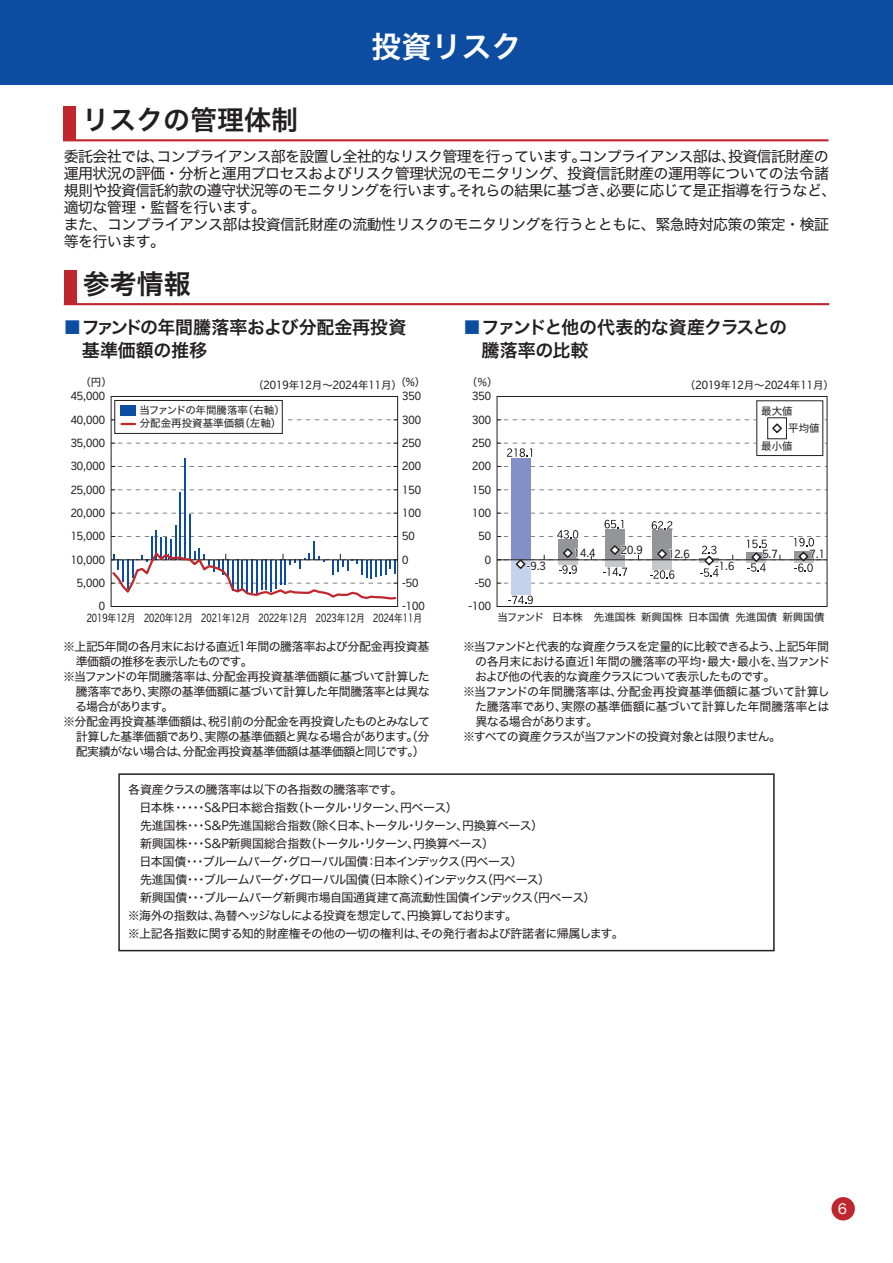
<style>
.page{position:relative;width:893px;height:1263px;background:#fff}
.page>*{position:absolute;margin:0;border:0;box-sizing:border-box;transform-origin:0 0}
.t1{font:30px "Hira Kaku Std W6";color:#fff}
.t2{font:27px "Hira Kaku Std W6";color:#231f20}
.t3{font:18px/22.5px "Hira Kaku Std W6";letter-spacing:-.015em;color:#231f20}
.t4{font:18px/22.5px "Hira Kaku Std W6";letter-spacing:-.035em;color:#231f20}
.t5{font:15px/17px "Hira Kaku Std W4";letter-spacing:-.04em;color:#231f20}
.t6{font:13.8px "Hira Kaku Std W4";color:#fff}
.t7{font:12px/18px "Hira Kaku Std N W4";letter-spacing:-.05em;color:#231f20}
.t8{font:12px "Hira Kaku Std N W4";letter-spacing:-.085em;color:#231f20}
.t9{font:12px "Hira Kaku Std N W4";letter-spacing:-.08em;color:#231f20}
.t10{font:12px "Hira Kaku Std N W4";letter-spacing:-.005em;color:#231f20}
.t11{font:12px "Hira Kaku Std N W4";letter-spacing:-.03em;color:#231f20}
.t12{font:12px "Hira Kaku Std N W4";letter-spacing:-.09em;color:#231f20}
.t13{font:12px "Hira Kaku Std N W4";letter-spacing:-.075em;color:#231f20}
.t14{font:12px "Hira Kaku Std N W4";letter-spacing:-.095em;color:#231f20}
.t15{font:10.5px "Rakuten Global R";color:#231f20}
.t16{font:10.5px/13.5px "Hira Kaku Std N W4";color:#231f20}
.t17{font:10.5px "Rakuten Global R";color:#231f20;scale:.83 1}
.s1{color:#0d4da1}
.s2{font-family:"Hira Kaku Std N W4"}
.s3{font-family:"Rakuten Global R"}
</style>
<div class="page">
<div style="left:64px;top:270px;width:13px;height:34px;background:#c0262d"></div>
<svg style="left:64px;top:304px;width:13px;height:1px"></svg>
<hr style="left:77px;top:303px;width:752px;height:2px;background:#c0262d">
<div style="left:63px;top:106px;width:13px;height:34px;background:#c0262d"></div>
<svg style="left:63px;top:140px;width:13px;height:1px"></svg>
<hr style="left:76px;top:139px;width:752px;height:2px;background:#c0262d">
<div style="left:831px;top:1197px;width:24px;height:23px;background:#c0262d;border-radius:50%"></div>
<div style="left:0;top:0;width:893px;height:85px;background:#0d4da1"></div>
<svg style="left:113px;top:513px;width:283px;height:1px"></svg>
<svg style="left:113px;top:489px;width:283px;height:1px"></svg>
<svg style="left:113px;top:466px;width:283px;height:1px"></svg>
<svg style="left:113px;top:443px;width:283px;height:1px"></svg>
<hr style="left:156px;top:530px;width:1px;height:30px;background:#0d4da1">
<hr style="left:175px;top:525px;width:1px;height:35px;background:#0d4da1">
<hr style="left:179px;top:493px;width:2px;height:67px;background:#0d4da1">
<hr style="left:184px;top:458px;width:2px;height:102px;background:#0d4da1">
<hr style="left:189px;top:515px;width:2px;height:45px;background:#0d4da1">
<svg style="left:110px;top:536px;width:286px;height:65px"></svg>
<div style="left:111px;top:396px;width:287px;height:211px;border:1px solid #231f20"></div>
<div style="left:115px;top:400px;width:167px;height:34px;border:1px solid #231f20"></div>
<div style="left:120px;top:405px;width:16px;height:11px;background:#0d4da1"></div>
<svg style="left:111px;top:419px;width:287px;height:6px"></svg>
<svg style="left:499px;top:513px;width:326px;height:1px"></svg>
<svg style="left:499px;top:489px;width:326px;height:1px"></svg>
<svg style="left:499px;top:466px;width:326px;height:1px"></svg>
<div style="left:511px;top:458px;width:19px;height:102px;background:#838fc7"></div>
<div style="left:511px;top:560px;width:19px;height:35px;background:#c3d3ec"></div>
<div style="left:497px;top:396px;width:330px;height:211px;border:1px solid #231f20"></div>
<svg style="left:497px;top:443px;width:330px;height:14px"></svg>
<svg style="left:508px;top:595px;width:25px;height:9px"></svg>
<svg style="left:497px;top:520px;width:330px;height:64px"></svg>
<div style="left:757px;top:401px;width:66px;height:54px;background:#fff"></div>
<div style="left:757px;top:401px;width:66px;height:55px;border:1px solid #231f20"></div>
<div style="left:767px;top:418px;width:20px;height:21px;border:1px solid #231f20"></div>
<svg style="left:497px;top:419px;width:330px;height:15px"></svg>
<div style="left:118px;top:773px;width:657px;height:178px;border:2px solid #231f20"></div>
<h2 class="t2" style="left:82px;top:99px;width:218px">リスクの管理体制</h2>
<h1 class="t1" style="left:371px;top:24px;width:151px">投資リスク</h1>
<p class="t5" style="left:64px;top:148px;width:774px">委託会社では、コンプライアンス部を設置し全社的なリスク管理を行っています。コンプライアンス部は、投資信託財産の運用状況の評価・分析と運用プロセスおよびリスク管理状況のモニタリング、投資信託財産の運用等についての法令諸規則や投資信託約款の遵守状況等のモニタリングを行います。それらの結果に基づき、必要に応じて是正指導を行うなど、適切な管理・監督を行います。<br>また、コンプライアンス部は投資信託財産の流動性リスクのモニタリングを行うとともに、緊急時対応策の策定・検証等を行います。</p>
<h2 class="t2" style="left:83px;top:263px;width:109px">参考情報</h2>
<h3 class="t3" style="left:63px;top:316px;width:344px"><span class="s1">■</span>ファンドの年間騰落率および分配金再投資　基準価額の推移</h3>
<h3 class="t4" style="left:463px;top:316px;width:325px"><span class="s1">■</span>ファンドと他の代表的な資産クラスとの　騰落率の比較</h3>
<p class="t15" style="left:253px;top:378px;width:151px"><span class="s2">（</span>2019<span class="s2">年</span>12<span class="s2">月～</span>2024<span class="s2">年</span>11<span class="s2">月）</span></p>
<p class="t16" style="left:467px;top:376px;width:32px">（％）</p>
<p class="t16" style="left:81px;top:376px;width:33px">（円）</p>
<p class="t16" style="left:395px;top:376px;width:31px">（<span class="s3">%</span>）</p>
<p class="t15" style="left:685px;top:378px;width:151px"><span class="s2">（</span>2019<span class="s2">年</span>12<span class="s2">月～</span>2024<span class="s2">年</span>11<span class="s2">月）</span></p>
<p class="t15" style="left:402px;top:389px;width:20px">350</p>
<p class="t15" style="left:472px;top:389px;width:20px">350</p>
<p class="t15" style="left:71px;top:389px;width:36px">45,000</p>
<p class="t15" style="left:71px;top:412px;width:36px">40,000</p>
<p class="t15" style="left:71px;top:436px;width:36px">35,000</p>
<p class="t16" style="left:139px;top:403px;width:147px">当ファンドの年間騰落率（右軸）分配金再投資基準価額（左軸）</p>
<p class="t15" style="left:402px;top:412px;width:20px">300</p>
<p class="t15" style="left:402px;top:436px;width:20px">250</p>
<p class="t15" style="left:472px;top:412px;width:20px">300</p>
<p class="t15" style="left:472px;top:436px;width:20px">250</p>
<p class="t16" style="left:761px;top:404px;width:33px">最大値</p>
<p class="t16" style="left:761px;top:440px;width:33px">最小値</p>
<p class="t16" style="left:788px;top:421px;width:33px">平均値</p>
<p class="t15" style="left:71px;top:459px;width:36px">30,000</p>
<p class="t15" style="left:402px;top:459px;width:20px">200</p>
<p class="t15" style="left:472px;top:459px;width:20px">200</p>
<p class="t15" style="left:71px;top:482px;width:36px">25,000</p>
<p class="t15" style="left:402px;top:482px;width:20px">150</p>
<p class="t15" style="left:472px;top:482px;width:20px">150</p>
<p class="t15" style="left:71px;top:506px;width:36px">20,000</p>
<p class="t15" style="left:402px;top:506px;width:20px">100</p>
<p class="t15" style="left:472px;top:506px;width:20px">100</p>
<p class="t15" style="left:71px;top:529px;width:36px">15,000</p>
<p class="t15" style="left:402px;top:529px;width:14px">50</p>
<p class="t15" style="left:478px;top:529px;width:14px">50</p>
<p class="t15" style="left:71px;top:552px;width:36px">10,000</p>
<p class="t15" style="left:402px;top:552px;width:8px">0</p>
<p class="t15" style="left:485px;top:552px;width:8px">0</p>
<p class="t15" style="left:527px;top:559px;width:21px">-9.3</p>
<p class="t15" style="left:574px;top:546px;width:23px">14.4</p>
<p class="t15" style="left:621px;top:543px;width:23px">20.9</p>
<p class="t15" style="left:668px;top:547px;width:23px">12.6</p>
<p class="t15" style="left:715px;top:559px;width:21px">-1.6</p>
<p class="t15" style="left:762px;top:547px;width:17px">5.7</p>
<p class="t15" style="left:809px;top:547px;width:17px">7.1</p>
<p class="t15" style="left:77px;top:576px;width:30px">5,000</p>
<p class="t15" style="left:402px;top:576px;width:18px">-50</p>
<p class="t15" style="left:475px;top:576px;width:18px">-50</p>
<p class="t15" style="left:99px;top:599px;width:8px">0</p>
<p class="t15" style="left:402px;top:599px;width:24px">-100</p>
<p class="t17" style="left:87px;top:610px;width:405px">2019<span class="s2">年</span>12<span class="s2">月</span> 2020<span class="s2">年</span>12<span class="s2">月</span> 2021<span class="s2">年</span>12<span class="s2">月</span> 2022<span class="s2">年</span>12<span class="s2">月</span> 2023<span class="s2">年</span>12<span class="s2">月</span> 2024<span class="s2">年</span>11<span class="s2">月</span></p>
<p class="t15" style="left:468px;top:599px;width:24px">-100</p>
<p class="t16" style="left:497px;top:610px;width:329px">当ファンド 日本株 先進国株新興国株日本国債先進国債新興国債</p>
<p class="t7" style="left:63px;top:638px;width:368px">※上記<span class="s3">5</span>年間の各月末における直近<span class="s3">1</span>年間の騰落率および分配金再投資基</p>
<p class="t8" style="left:76px;top:653px;width:178px">準価額の推移を表示したものです。</p>
<p class="t7" style="left:63px;top:668px;width:368px">※当ファンドの年間騰落率は、分配金再投資基準価額に基づいて計算した</p>
<p class="t7" style="left:76px;top:683px;width:355px">騰落率であり、実際の基準価額に基づいて計算した年間騰落率とは異な</p>
<p class="t14" style="left:75px;top:698px;width:100px">る場合があります。</p>
<p class="t7" style="left:63px;top:713px;width:368px">※分配金再投資基準価額は、税引前の分配金を再投資したものとみなして</p>
<p class="t7" style="left:76px;top:728px;width:355px">計算した基準価額であり、実際の基準価額と異なる場合があります。（分</p>
<p class="t7" style="left:76px;top:743px;width:351px">配実績がない場合は、分配金再投資基準価額は基準価額と同じです。）</p>
<p class="t9" style="left:463px;top:638px;width:368px">※当ファンドと代表的な資産クラスを定量的に比較できるよう、上記<span class="s3">5</span>年間</p>
<p class="t7" style="left:475px;top:653px;width:356px">の各月末における直近<span class="s3">1</span>年間の騰落率の平均・最大・最小を、当ファンド</p>
<p class="t12" style="left:475px;top:668px;width:302px">および他の代表的な資産クラスについて表示したものです。</p>
<p class="t10" style="left:463px;top:683px;width:368px">※当ファンドの年間騰落率は、分配金再投資基準価額に基づいて計算し</p>
<p class="t11" style="left:475px;top:698px;width:356px">た騰落率であり、実際の基準価額に基づいて計算した年間騰落率とは</p>
<p class="t13" style="left:475px;top:713px;width:124px">異なる場合があります。</p>
<p class="t8" style="left:463px;top:728px;width:320px">※すべての資産クラスが当ファンドの投資対象とは限りません。</p>
<p class="t7" style="left:128px;top:780px;width:497px">各資産クラスの騰落率は以下の各指数の騰落率です。<br>　日本株・・・・・<span class="s3">S</span>＆<span class="s3">P</span>日本総合指数（トータル・リターン、円ベース）<br>　先進国株・・・<span class="s3">S</span>＆<span class="s3">P</span>先進国総合指数（除く日本、トータル・リターン、円換算ベース）<br>　新興国株・・・<span class="s3">S</span>＆<span class="s3">P</span>新興国総合指数（トータル・リターン、円換算ベース）<br>　日本国債・・・ブルームバーグ・グローバル国債：日本インデックス（円ベース）<br>　先進国債・・・ブルームバーグ・グローバル国債（日本除く）インデックス（円ベース）<br>　新興国債・・・ブルームバーグ新興市場自国通貨建て高流動性国債インデックス（円ベース）<br>※海外の指数は、為替ヘッジなしによる投資を想定して、円換算しております。<br>※上記各指数に関する知的財産権その他の一切の権利は、その発行者および許諾者に帰属します。</p>
<p class="t6" style="left:838px;top:1198px;width:11px">6</p>
</div>
